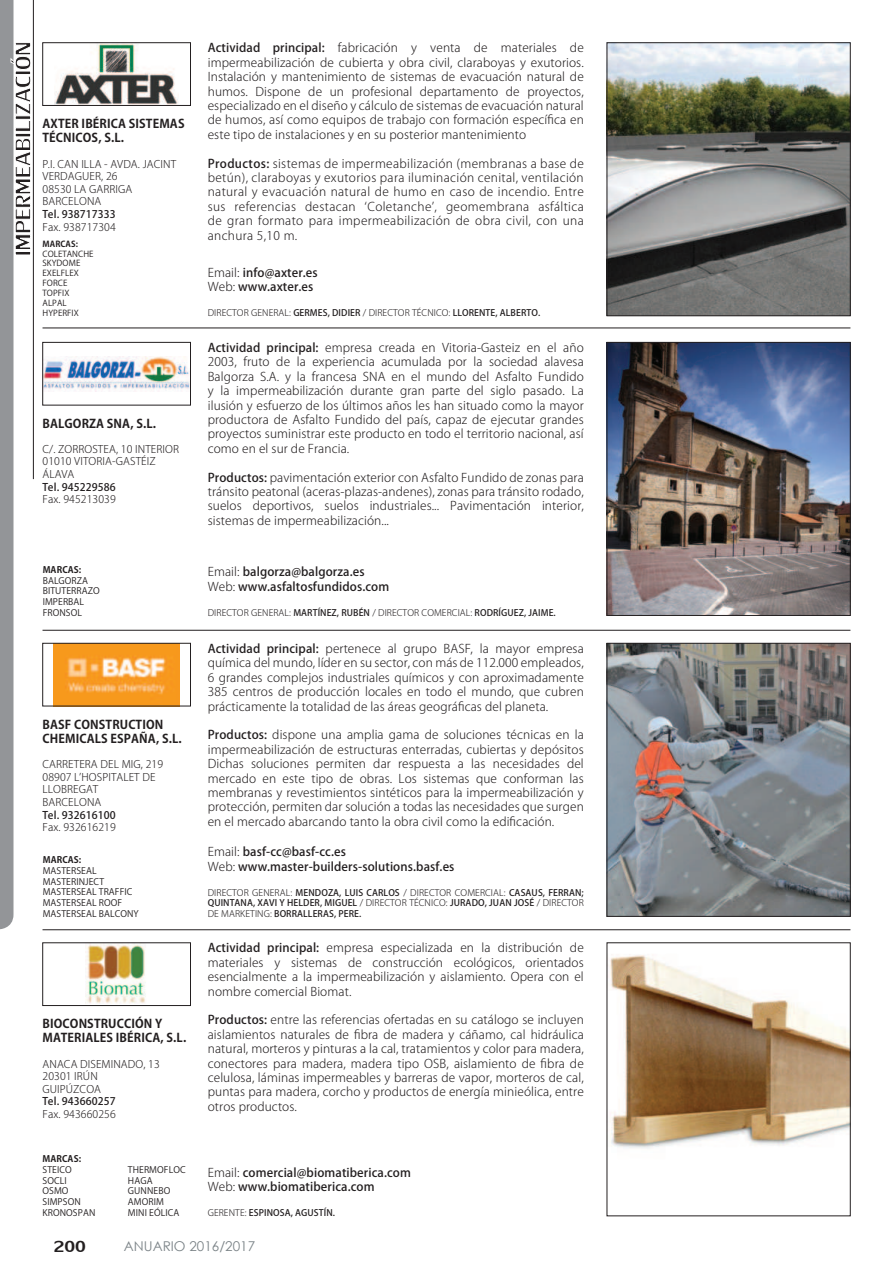
<style>
.page{position:relative;width:893px;height:1263px;background:#fff}
.page>*{position:absolute;margin:0;border:0;box-sizing:border-box;transform-origin:0 0}
.t1{font:24px "Lily UPC";color:#231f20}
.t2{font:13.5px "Century Gothic";color:#7b8387}
.t3{font:300 12px/14.4px "Koz Go Pro";letter-spacing:.01em;color:#231f20;text-align:justify}
.t4{font:500 12px/14.4px "Koz Go Pro";letter-spacing:.01em;color:#231f20}
.t5{font:700 12px/14.4px "Koz Go Pro";letter-spacing:.01em;color:#231f20}
.t6{font:300 10.5px/12.6px "Koz Go Pro";letter-spacing:.01em;color:#231f20}
.t7{font:500 10.5px "Koz Go Pro";letter-spacing:.01em;color:#231f20}
.t8{font:500 9px/10.5px "Koz Go Pro";letter-spacing:.01em;color:#231f20;text-align:justify}
.t9{font:9px/10.8px "Koz Go Pro";letter-spacing:.01em;color:#231f20}
.t10{font:300 9px "Koz Go Pro";letter-spacing:.01em;color:#231f20}
.t11{font:700 9px "Koz Go Pro";letter-spacing:.01em;color:#231f20}
.t12{font:8.25px/9.9px "Koz Go Pro";letter-spacing:.01em;color:#231f20}
.t13{font:700 8.25px "Koz Go Pro";letter-spacing:.01em;color:#231f20}
.s1{font-weight:500}
.s2{font-weight:300}
</style>
<div class="page">
<hr style="left:43px;top:328px;width:807px;height:1px;background:#231f20">
<hr style="left:43px;top:630px;width:807px;height:1px;background:#231f20">
<hr style="left:43px;top:929px;width:807px;height:1px;background:#231f20">
<img style="left:609px;top:45px;width:239px;height:269px">
<div style="left:607px;top:43px;width:243px;height:273px;border:1px solid #231f20"></div>
<img style="left:54px;top:45px;width:125px;height:59px">
<div style="left:43px;top:43px;width:148px;height:63px;border:1px solid #231f20"></div>
<img style="left:609px;top:344px;width:239px;height:270px">
<div style="left:607px;top:342px;width:243px;height:274px;border:1px solid #231f20"></div>
<img style="left:45px;top:356px;width:144px;height:35px">
<div style="left:43px;top:342px;width:148px;height:63px;border:1px solid #231f20"></div>
<img style="left:609px;top:645px;width:239px;height:269px">
<div style="left:607px;top:643px;width:243px;height:273px;border:1px solid #231f20"></div>
<img style="left:54px;top:645px;width:125px;height:59px">
<div style="left:43px;top:643px;width:148px;height:63px;border:1px solid #231f20"></div>
<img style="left:609px;top:955px;width:239px;height:194px">
<img style="left:85px;top:944px;width:61px;height:60px">
<div style="left:43px;top:942px;width:148px;height:64px;border:1px solid #231f20"></div>
<svg style="left:0;top:0;width:31px;height:929px"></svg>
<hr style="left:33px;top:0;width:1px;height:479px;background:#231f20">
<p class="t5" style="left:43px;top:117px;width:144px">AXTER IBÉRICA SISTEMAS<br>TÉCNICOS, S.L.</p>
<p class="t6" style="left:43px;top:157px;width:135px">P.I. CAN ILLA - AVDA. JACINT<br>VERDAGUER, 26<br>08530 LA GARRIGA<br>BARCELONA</p>
<p class="t7" style="left:43px;top:207px;width:75px">Tel. 938717333</p>
<p class="t6" style="left:43px;top:220px;width:75px">Fax. 938717304</p>
<p class="t13" style="left:43px;top:238px;width:37px">MARCAS:</p>
<p class="t12" style="left:43px;top:249px;width:53px">COLETANCHE<br>SKYDOME<br>EXELFLEX<br>FORCE<br>TOPFIX<br>ALPAL<br>HYPERFIX</p>
<p class="t5" style="left:43px;top:417px;width:115px">BALGORZA SNA, S.L.</p>
<p class="t6" style="left:43px;top:443px;width:138px">C/. ZORROSTEA, 10 INTERIOR<br>01010 VITORIA-GASTÉIZ<br>ÁLAVA</p>
<p class="t7" style="left:43px;top:480px;width:75px">Tel. 945229586</p>
<p class="t6" style="left:43px;top:493px;width:75px">Fax. 945213039</p>
<p class="t11" style="left:43px;top:564px;width:40px">MARCAS:</p>
<p class="t9" style="left:43px;top:575px;width:59px">BALGORZA<br>BITUTERRAZO<br>IMPERBAL<br>FRONSOL</p>
<p class="t5" style="left:43px;top:718px;width:141px">BASF CONSTRUCTION<br>CHEMICALS ESPAÑA, S.L.</p>
<p class="t6" style="left:43px;top:758px;width:122px">CARRETERA DEL MIG, 219<br>08907 L’HOSPITALET DE<br>LLOBREGAT<br>BARCELONA</p>
<p class="t7" style="left:43px;top:808px;width:75px">Tel. 932616100</p>
<p class="t6" style="left:43px;top:821px;width:75px">Fax. 932616219</p>
<p class="t11" style="left:43px;top:854px;width:40px">MARCAS:</p>
<p class="t9" style="left:43px;top:865px;width:98px">MASTERSEAL<br>MASTERINJECT<br>MASTERSEAL TRAFFIC<br>MASTERSEAL ROOF<br>MASTERSEAL BALCONY</p>
<p class="t5" style="left:43px;top:1017px;width:145px">BIOCONSTRUCCIÓN Y<br>MATERIALES IBÉRICA, S.L.</p>
<p class="t6" style="left:43px;top:1057px;width:119px">ANACA DISEMINADO, 13<br>20301 IRÚN<br>GUIPÚZCOA</p>
<p class="t7" style="left:43px;top:1095px;width:75px">Tel. 943660257</p>
<p class="t6" style="left:43px;top:1108px;width:75px">Fax. 943660256</p>
<p class="t11" style="left:43px;top:1153px;width:40px">MARCAS:</p>
<p class="t9" style="left:43px;top:1164px;width:54px">STEICO<br>SOCLI<br>OSMO<br>SIMPSON<br>KRONOSPAN</p>
<p class="t9" style="left:128px;top:1164px;width:59px">THERMOFLOC<br>HAGA<br>GUNNEBO<br>AMORIM<br>MINI EÓLICA</p>
<p class="t3" style="left:208px;top:41px;width:378px"><span class="s1">Actividad principal:</span> fabricación y venta de materiales de impermeabilización de cubierta y obra civil, claraboyas y exutorios.<br>Instalación y mantenimiento de sistemas de evacuación natural de humos. Dispone de un profesional departamento de proyectos, especializado en el diseño y cálculo de sistemas de evacuación natural de humos, así como equipos de trabajo con formación especí昀椀ca en este tipo de instalaciones y en su posterior mantenimiento</p>
<p class="t3" style="left:208px;top:156px;width:378px"><span class="s1">Productos:</span> sistemas de impermeabilización (membranas a base de betún), claraboyas y exutorios para iluminación cenital, ventilación natural y evacuación natural de humo en caso de incendio. Entre sus referencias destacan ‘Coletanche’, geomembrana asfáltica de gran formato para impermeabilización de obra civil, con una anchura 5,10 m.</p>
<p class="t4" style="left:208px;top:266px;width:111px"><span class="s2">Email:</span> info@axter.es<br><span class="s2">Web:</span> www.axter.es</p>
<p class="t10" style="left:208px;top:307px;width:334px">DIRECTOR GENERAL: <span class="s1">GERMES, DIDIER</span> / DIRECTOR TÉCNICO: <span class="s1">LLORENTE, ALBERTO.</span></p>
<p class="t3" style="left:208px;top:340px;width:378px"><span class="s1">Actividad principal:</span> empresa creada en Vitoria-Gasteiz en el año 2003, fruto de la experiencia acumulada por la sociedad alavesa Balgorza S.A. y la francesa SNA en el mundo del Asfalto Fundido y la impermeabilización durante gran parte del siglo pasado. La ilusión y esfuerzo de los últimos años les han situado como la mayor productora de Asfalto Fundido del país, capaz de ejecutar grandes proyectos suministrar este producto en todo el territorio nacional, así como en el sur de Francia.</p>
<p class="t3" style="left:208px;top:470px;width:378px"><span class="s1">Productos:</span> pavimentación exterior con Asfalto Fundido de zonas para tránsito peatonal (aceras-plazas-andenes), zonas para tránsito rodado, suelos deportivos, suelos industriales... Pavimentación interior, sistemas de impermeabilización...</p>
<p class="t4" style="left:208px;top:565px;width:183px"><span class="s2">Email:</span> balgorza@balgorza.es<br><span class="s2">Web:</span> www.asfaltosfundidos.com</p>
<p class="t10" style="left:208px;top:606px;width:350px">DIRECTOR GENERAL: <span class="s1">MARTÍNEZ, RUBÉN</span> / DIRECTOR COMERCIAL: <span class="s1">RODRÍGUEZ, JAIME.</span></p>
<p class="t3" style="left:208px;top:641px;width:378px"><span class="s1">Actividad principal:</span> pertenece al grupo BASF, la mayor empresa química del mundo, líder en su sector, con más de 112.000 empleados, 6 grandes complejos industriales químicos y con aproximadamente 385 centros de producción locales en todo el mundo, que cubren prácticamente la totalidad de las áreas geográ昀椀cas del planeta.</p>
<p class="t3" style="left:208px;top:728px;width:378px"><span class="s1">Productos:</span> dispone una amplia gama de soluciones técnicas en la impermeabilización de estructuras enterradas, cubiertas y depósitos Dichas soluciones permiten dar respuesta a las necesidades del mercado en este tipo de obras. Los sistemas que conforman las membranas y revestimientos sintéticos para la impermeabilización y protección, permiten dar solución a todas las necesidades que surgen en el mercado abarcando tanto la obra civil como la edi昀椀cación.</p>
<p class="t4" style="left:208px;top:845px;width:248px"><span class="s2">Email:</span> basf-cc@basf-cc.es<br><span class="s2">Web:</span> www.master-builders-solutions.basf.es</p>
<p class="t8" style="left:208px;top:887px;width:378px"><span class="s2">DIRECTOR GENERAL:</span> MENDOZA, LUIS CARLOS <span class="s2">/ DIRECTOR COMERCIAL:</span> CASAUS, FERRAN; QUINTANA, XAVI Y HELDER, MIGUEL <span class="s2">/ DIRECTOR TÉCNICO:</span> JURADO, JUAN JOSÉ <span class="s2">/ DIRECTOR DE MARKETING:</span> BORRALLERAS, PERE.</p>
<p class="t3" style="left:208px;top:941px;width:378px"><span class="s1">Actividad principal:</span> empresa especializada en la distribución de materiales y sistemas de construcción ecológicos, orientados esencialmente a la impermeabilización y aislamiento. Opera con el nombre comercial Biomat.</p>
<p class="t3" style="left:208px;top:1013px;width:378px"><span class="s1">Productos:</span> entre las referencias ofertadas en su catálogo se incluyen aislamientos naturales de 昀椀bra de madera y cáñamo, cal hidráulica natural, morteros y pinturas a la cal, tratamientos y color para madera, conectores para madera, madera tipo OSB, aislamiento de 昀椀bra de celulosa, láminas impermeables y barreras de vapor, morteros de cal, puntas para madera, corcho y productos de energía minieólica, entre otros productos.</p>
<p class="t4" style="left:208px;top:1166px;width:205px"><span class="s2">Email:</span> comercial@biomatiberica.com<br><span class="s2">Web:</span> www.biomatiberica.com</p>
<p class="t8" style="left:208px;top:1208px;width:129px"><span class="s2">GERENTE:</span> ESPINOSA, AGUSTÍN.</p>
<h1 class="t1" style="left:54px;top:1229px;width:34px">200</h1>
<p class="t2" style="left:124px;top:1241px;width:133px">ANUARIO 2016/2017</p>
</div>
